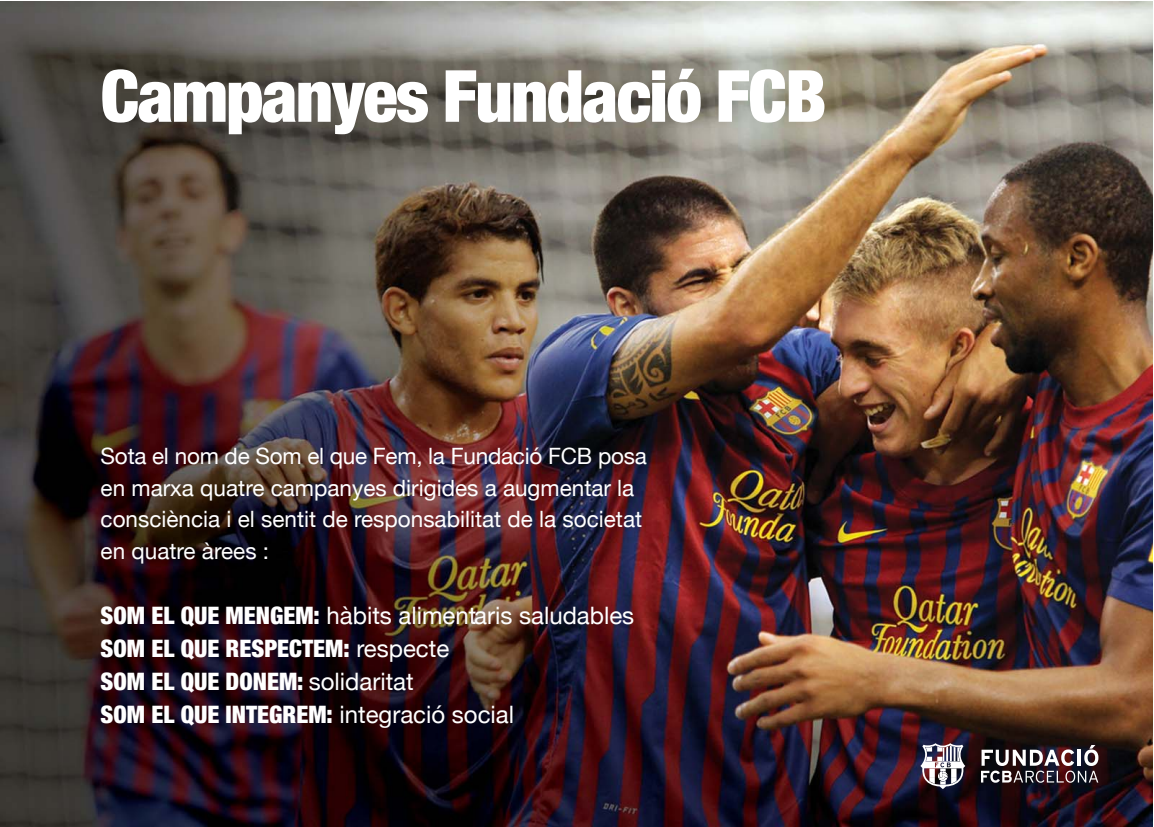
<style>
.page{position:relative;width:1154px;height:827px;background:#fff}
.page>*{position:absolute;margin:0;border:0;box-sizing:border-box;transform-origin:0 0}
.t1{font:900 condensed 72px "Helvetica Neue";letter-spacing:-.025em;color:#fff}
.t2{font:900 condensed 24px/33.2px "Helvetica Neue";color:#fff}
.t3{font:22.5px/31.7px "Helvetica Neue";color:#fff}
.s1{font-weight:400;font-stretch:normal}
</style>
<div class="page">
<img style="left:0;top:1px;width:1152px;height:825px">
<svg style="left:981px;top:745px;width:117px;height:37px"></svg>
<svg style="left:920px;top:743px;width:45px;height:46px"></svg>
<h1 class="t1" style="left:101px;top:52px;width:727px">Campanyes Fundació FCB</h1>
<p class="t3" style="left:101px;top:439px;width:548px">Sota el nom de Som el que Fem, la Fundació FCB posa en marxa quatre campanyes dirigides a augmentar la consciència i el sentit de responsabilitat de la societat en quatre àrees :</p>
<p class="t2" style="left:101px;top:598px;width:535px">SOM EL QUE MENGEM: <span class="s1">hàbits alimentaris saludables </span>SOM EL QUE RESPECTEM: <span class="s1">respecte<br></span>SOM EL QUE DONEM: <span class="s1">solidaritat<br></span>SOM EL QUE INTEGREM: <span class="s1">integració social</span></p>
</div>
